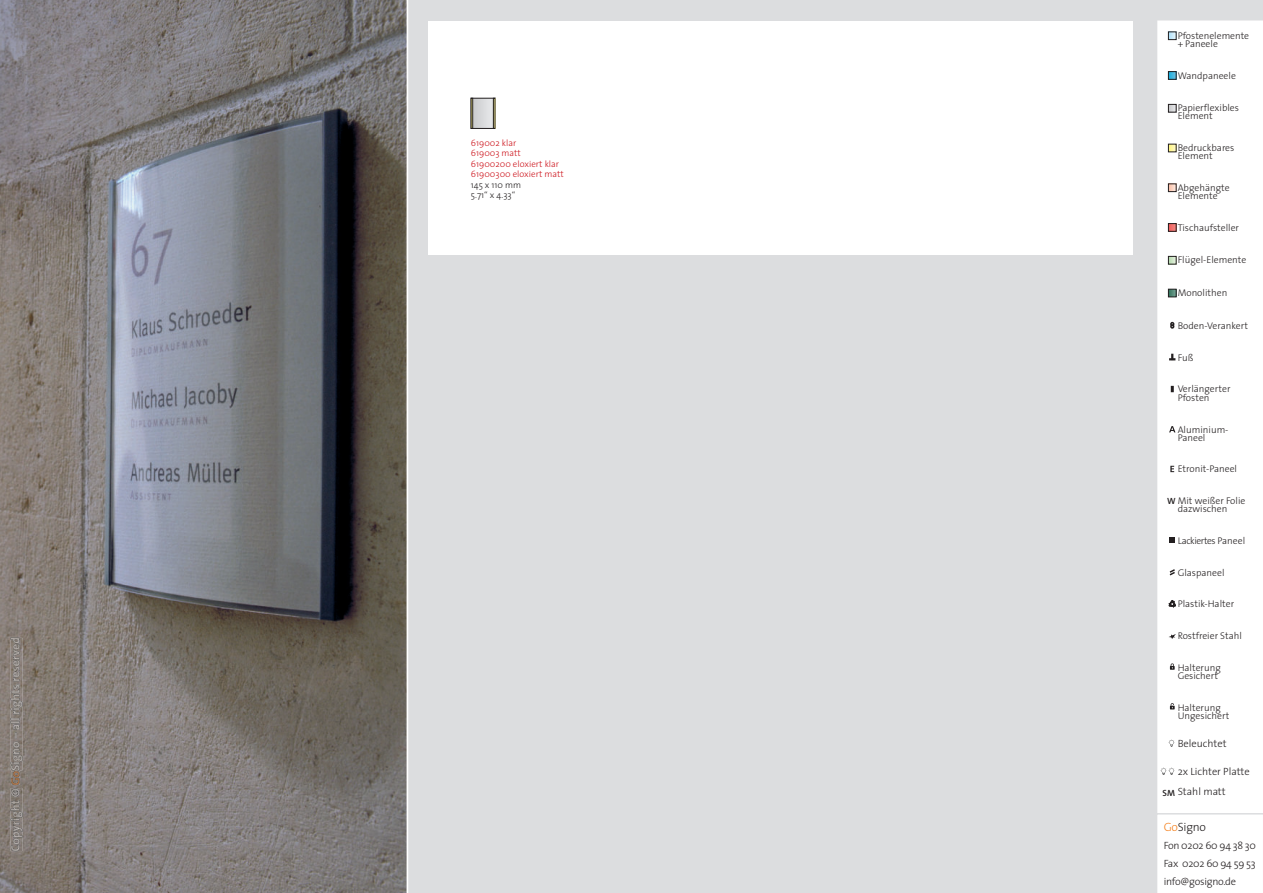
<style>
.page{position:relative;width:1263px;height:893px;background:#dcdddf}
.page>*{position:absolute;margin:0;border:0;box-sizing:border-box;transform-origin:0 0}
.t1{font:300 12px "The Sans";letter-spacing:-.025em;color:#231f20}
.t2{font:300 10.5px/18px "The Sans";letter-spacing:-.02em;color:#231f20;text-align:justify}
.t3{font:300 10.5px "The Sans";color:#231f20}
.t4{font:300 9.75px/7.9px "The Sans";color:#231f20}
.t5{font:300 9.75px "The Sans";letter-spacing:-.035em;color:#231f20}
.t6{font:300 9px/10.5px "The Sans";color:#cd151d}
.t7{font:300 9px/10.5px "The Sans";color:#231f20}
.s1{font-family:"The Sans Semi Bold Caps";font-weight:400;font-size:9px}
.s2{color:#f58220}
</style>
<div class="page">
<div style="left:1157px;top:21px;width:106px;height:792px;background:#fff"></div>
<div style="left:1168px;top:32px;width:8px;height:8px;background:#c6e9fa"></div>
<div style="left:1168px;top:32px;width:8px;height:8px;border:1px solid #231f20"></div>
<svg style="left:1170px;top:73px;width:4px;height:5px"></svg>
<div style="left:1168px;top:71px;width:8px;height:9px;border:1px solid #231f20"></div>
<div style="left:1168px;top:104px;width:8px;height:8px;background:#d6d7d9"></div>
<div style="left:1168px;top:104px;width:8px;height:8px;border:1px solid #231f20"></div>
<svg style="left:1170px;top:146px;width:4px;height:4px"></svg>
<div style="left:1168px;top:144px;width:8px;height:8px;border:1px solid #231f20"></div>
<div style="left:1168px;top:184px;width:8px;height:8px;background:#fcd2c0"></div>
<div style="left:1168px;top:184px;width:8px;height:8px;border:1px solid #231f20"></div>
<div style="left:1168px;top:224px;width:8px;height:7px;background:#f2706c"></div>
<div style="left:1168px;top:223px;width:8px;height:9px;border:1px solid #231f20"></div>
<div style="left:1168px;top:256px;width:8px;height:8px;background:#cce5c5"></div>
<div style="left:1168px;top:256px;width:8px;height:8px;border:1px solid #231f20"></div>
<svg style="left:1170px;top:291px;width:4px;height:4px"></svg>
<div style="left:1168px;top:289px;width:8px;height:8px;border:1px solid #231f20"></div>
<svg style="left:1170px;top:322px;width:4px;height:7px"></svg>
<svg style="left:1169px;top:354px;width:6px;height:6px"></svg>
<svg style="left:1171px;top:386px;width:3px;height:6px"></svg>
<svg style="left:1169px;top:426px;width:6px;height:6px"></svg>
<svg style="left:1170px;top:466px;width:4px;height:6px"></svg>
<svg style="left:1170px;top:537px;width:5px;height:6px"></svg>
<svg style="left:1168px;top:568px;width:8px;height:9px"></svg>
<svg style="left:1168px;top:600px;width:8px;height:8px"></svg>
<svg style="left:1168px;top:634px;width:8px;height:5px"></svg>
<svg style="left:1170px;top:663px;width:5px;height:7px"></svg>
<svg style="left:1170px;top:703px;width:5px;height:6px"></svg>
<svg style="left:1168px;top:739px;width:7px;height:8px"></svg>
<svg style="left:1160px;top:767px;width:15px;height:8px"></svg>
<div style="left:428px;top:21px;width:705px;height:234px;background:#fff"></div>
<svg style="left:473px;top:100px;width:20px;height:27px"></svg>
<div style="left:471px;top:98px;width:24px;height:31px;border:1px solid #231f20"></div>
<div style="left:471px;top:98px;width:2px;height:31px;border:1px solid #231f20"></div>
<div style="left:493px;top:98px;width:2px;height:31px;border:1px solid #231f20"></div>
<svg style="left:0;top:0;width:408px;height:893px;background:#787575"></svg>
<img style="left:10px;top:808px;width:13px;height:43px">
<img style="left:11px;top:788px;width:11px;height:24px">
<img style="left:11px;top:812px;width:11px;height:39px">
<svg style="left:11px;top:788px;width:9px;height:9px"></svg>
<img style="left:11px;top:771px;width:9px;height:14px">
<img style="left:10px;top:637px;width:13px;height:134px">
<img style="left:11px;top:638px;width:11px;height:104px">
<img style="left:11px;top:742px;width:11px;height:28px">
<img style="left:11px;top:638px;width:9px;height:22px">
<div style="left:1157px;top:814px;width:106px;height:79px;background:#fff"></div>
<p class="t6" style="left:471px;top:138px;width:94px">619002 klar<br>619003 matt<br>61900200 eloxiert klar<br>61900300 eloxiert matt</p>
<p class="t7" style="left:471px;top:180px;width:52px">145 x 110 mm<br>5.71“ x 4.33“</p>
<p class="t4" style="left:1178px;top:32px;width:73px">Pfostenelemente + Paneele</p>
<p class="t4" style="left:1178px;top:72px;width:60px">Wandpaneele</p>
<p class="t4" style="left:1178px;top:105px;width:63px">Papierflexibles<br>Element</p>
<p class="t4" style="left:1178px;top:145px;width:58px">Bedruckbares<br>Element</p>
<p class="t4" style="left:1178px;top:184px;width:53px">Abgehängte<br>Elemente</p>
<p class="t4" style="left:1178px;top:224px;width:63px">Tischaufsteller</p>
<p class="t4" style="left:1178px;top:257px;width:70px">Flügel-Elemente</p>
<p class="t4" style="left:1178px;top:290px;width:51px">Monolithen</p>
<p class="t4" style="left:1178px;top:323px;width:72px">Boden-Verankert</p>
<p class="t4" style="left:1178px;top:354px;width:17px">Fuß</p>
<p class="t4" style="left:1178px;top:386px;width:54px;line-height:8.4px">Verlängerter<br>Pfosten</p>
<p class="t4" style="left:1178px;top:426px;width:52px">Aluminium-<br>Paneel</p>
<p class="t4" style="left:1178px;top:466px;width:61px">Etronit-Paneel</p>
<p class="t4" style="left:1178px;top:498px;width:69px;text-indent:-10px"><span class="s1">W</span> Mit weißer Folie dazwischen</p>
<p class="t5" style="left:1178px;top:537px;width:69px">Lackiertes Paneel</p>
<p class="t4" style="left:1178px;top:569px;width:48px">Glaspaneel</p>
<p class="t4" style="left:1178px;top:601px;width:58px">Plastik-Halter</p>
<p class="t4" style="left:1178px;top:633px;width:66px">Rostfreier Stahl</p>
<p class="t4" style="left:1178px;top:665px;width:45px">Halterung<br>Gesichert</p>
<p class="t4" style="left:1178px;top:704px;width:53px">Halterung<br>Ungesichert</p>
<p class="t3" style="left:1178px;top:739px;width:50px">Beleuchtet</p>
<p class="t3" style="left:1178px;top:767px;width:74px">2x Lichter Platte</p>
<p class="t3" style="left:1162px;top:788px;width:65px"><span class="s1">SM</span> Stahl matt</p>
<p class="t1" style="left:1164px;top:822px;width:44px"><span class="s2">Go</span>Signo</p>
<p class="t2" style="left:1164px;top:838px;width:94px">Fon 0202 60 94 38 30<br>Fax 0202 60 94 59 53 info@gosigno.de</p>
</div>
